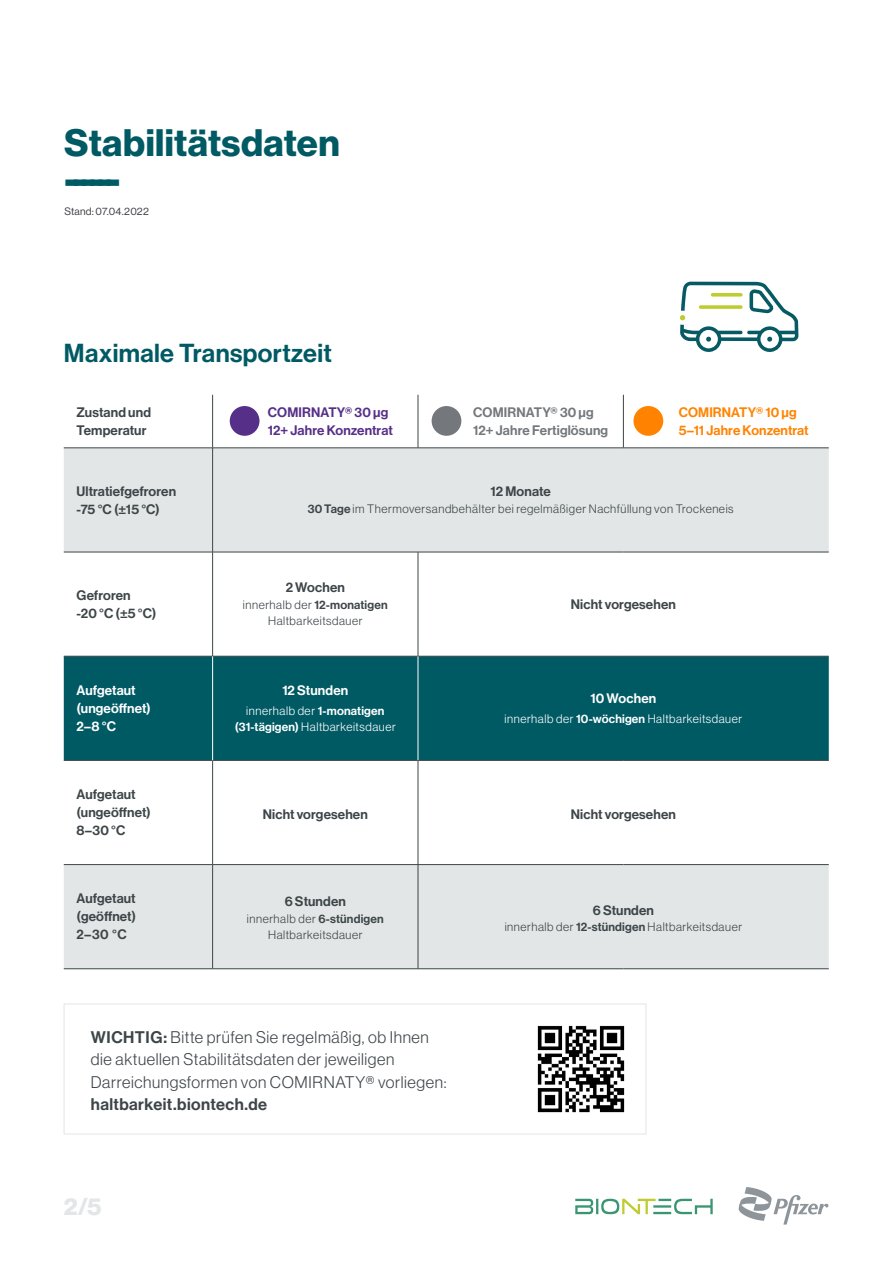
<style>
.page{position:relative;width:893px;height:1263px;background:#fff}
.page>*{position:absolute;margin:0;border:0;box-sizing:border-box;transform-origin:0 0}
.t1{font:45px "N Haas Grotesk DS Pro 75 Bd";color:#005a64}
.t2{font:37.5px "N Haas Grotesk DS Pro 75 Bd";letter-spacing:.01em;color:#005a64}
.t3{font:25.5px "N Haas Grotesk DS Pro 65 Md";letter-spacing:.015em;color:#005a64}
.t4{font:24px "N Haas Grotesk DS Pro 75 Bd";color:#e2e6e7}
.t5{font:16.5px/22.5px "N Haas Grotesk DS Pro 45 Lt";letter-spacing:.035em;color:#3d4548}
.t6{font:16.5px "N Haas Grotesk DS Pro 65 Md";letter-spacing:.03em;color:#3d4548}
.t7{font:13.5px/18px "N Haas Grotesk DS Pro 65 Md";letter-spacing:.01em;color:#3d4548}
.t8{font:13.5px/18px "N Haas Grotesk DS Pro 65 Md";letter-spacing:.01em;color:#fff}
.t9{font:13.5px/18px "N Haas Grotesk DS Pro 65 Md";letter-spacing:.01em;color:#74777b}
.t10{font:13.5px/18px "N Haas Grotesk DS Pro 65 Md";letter-spacing:.005em;color:#ff8300}
.t11{font:13.5px/18px "N Haas Grotesk DS Pro 65 Md";letter-spacing:.01em;color:#562f88}
.t12{font:12px/16.5px "N Haas Grotesk DS Pro 45 Lt";letter-spacing:.045em;color:#3d4548;text-align:center}
.t13{font:12px/16.5px "N Haas Grotesk DS Pro 45 Lt";letter-spacing:.045em;color:#fff;text-align:center}
.t14{font:10.5px "N Haas Grotesk DS Pro 55 Rg";letter-spacing:.015em;color:#3f3c43}
.s1{font-family:"N Haas Grotesk DS Pro 65 Md"}
</style>
<div class="page">
<svg style="left:739px;top:1187px;width:89px;height:37px"></svg>
<svg style="left:575px;top:1199px;width:138px;height:15px"></svg>
<div style="left:64px;top:1003px;width:582px;height:131px;border:1px solid #e2e6e7"></div>
<svg style="left:64px;top:449px;width:765px;height:519px;fill:#e2e6e7"></svg>
<div style="left:64px;top:657px;width:765px;height:103px;background:#005a64"></div>
<hr style="left:212px;top:395px;width:1px;height:53px;background:#3d4548">
<hr style="left:418px;top:395px;width:1px;height:53px;background:#3d4548">
<hr style="left:623px;top:395px;width:1px;height:53px;background:#3d4548">
<hr style="left:64px;top:448px;width:149px;height:1px;background:#3d4548">
<hr style="left:213px;top:448px;width:205px;height:1px;background:#3d4548">
<hr style="left:212px;top:448px;width:1px;height:104px;background:#3d4548">
<hr style="left:418px;top:448px;width:205px;height:1px;background:#3d4548">
<hr style="left:623px;top:448px;width:206px;height:1px;background:#3d4548">
<hr style="left:64px;top:552px;width:149px;height:1px;background:#3d4548">
<hr style="left:213px;top:552px;width:205px;height:1px;background:#3d4548">
<hr style="left:212px;top:552px;width:1px;height:104px;background:#3d4548">
<hr style="left:418px;top:552px;width:205px;height:1px;background:#3d4548">
<hr style="left:418px;top:552px;width:1px;height:104px;background:#3d4548">
<hr style="left:623px;top:552px;width:206px;height:1px;background:#3d4548">
<hr style="left:64px;top:656px;width:149px;height:1px;background:#3d4548">
<hr style="left:213px;top:656px;width:205px;height:1px;background:#3d4548">
<hr style="left:418px;top:656px;width:205px;height:1px;background:#3d4548">
<hr style="left:623px;top:656px;width:206px;height:1px;background:#3d4548">
<hr style="left:64px;top:760px;width:149px;height:1px;background:#3d4548">
<hr style="left:213px;top:760px;width:205px;height:1px;background:#3d4548">
<hr style="left:212px;top:760px;width:1px;height:104px;background:#3d4548">
<hr style="left:418px;top:760px;width:205px;height:1px;background:#3d4548">
<hr style="left:418px;top:760px;width:1px;height:104px;background:#3d4548">
<hr style="left:623px;top:760px;width:206px;height:1px;background:#3d4548">
<hr style="left:64px;top:864px;width:149px;height:1px;background:#3d4548">
<hr style="left:213px;top:864px;width:205px;height:1px;background:#3d4548">
<hr style="left:212px;top:865px;width:1px;height:103px;background:#3d4548">
<hr style="left:418px;top:864px;width:205px;height:1px;background:#3d4548">
<hr style="left:418px;top:865px;width:1px;height:103px;background:#3d4548">
<hr style="left:623px;top:864px;width:206px;height:1px;background:#3d4548">
<hr style="left:212px;top:656px;width:1px;height:104px;background:#fff">
<hr style="left:418px;top:656px;width:1px;height:104px;background:#fff">
<hr style="left:64px;top:968px;width:149px;height:1px;background:#3d4548">
<hr style="left:213px;top:968px;width:205px;height:1px;background:#3d4548">
<hr style="left:418px;top:968px;width:205px;height:1px;background:#3d4548">
<hr style="left:623px;top:968px;width:206px;height:1px;background:#3d4548">
<div style="left:230px;top:406px;width:29px;height:30px;background:#562f88;border-radius:50%"></div>
<div style="left:633px;top:406px;width:30px;height:30px;background:#ff8300;border-radius:50%"></div>
<div style="left:432px;top:406px;width:29px;height:30px;background:#74777b;border-radius:50%"></div>
<svg style="left:680px;top:282px;width:118px;height:70px"></svg>
<img style="left:537px;top:1025px;width:88px;height:88px">
<h2 class="t2" style="left:64px;top:121px;width:277px">Stabilitätsdaten</h2>
<h1 class="t1" style="left:64px;top:152px;width:58px">------</h1>
<p class="t14" style="left:64px;top:206px;width:86px">Stand: 07.04.2022</p>
<h3 class="t3" style="left:64px;top:339px;width:269px">Maximale Transportzeit</h3>
<p class="t7" style="left:77px;top:404px;width:76px">Zustand und<br>Temperatur</p>
<p class="t11" style="left:268px;top:404px;width:126px">COMIRNATY® 30 µg<br>12+ Jahre Konzentrat</p>
<p class="t9" style="left:473px;top:404px;width:136px">COMIRNATY® 30 µg<br>12+ Jahre Fertiglösung</p>
<p class="t10" style="left:679px;top:404px;width:132px">COMIRNATY® 10 µg<br>5–11 Jahre Konzentrat</p>
<p class="t7" style="left:77px;top:482px;width:101px">Ultratiefgefroren -75 °C (±15 °C)</p>
<p class="t7" style="left:490px;top:483px;width:62px">12 Monate</p>
<p class="t12" style="left:308px;top:500px;width:427px"><span class="s1">30 Tage</span> im Thermoversandbehälter bei regelmäßiger Nachfüllung von Trockeneis</p>
<p class="t7" style="left:77px;top:586px;width:81px">Gefroren<br>-20 °C (±5 °C)</p>
<p class="t7" style="left:286px;top:579px;width:61px">2 Wochen</p>
<p class="t12" style="left:243px;top:596px;width:146px">innerhalb der <span class="s1">12-monatigen<br></span>Haltbarkeitsdauer</p>
<p class="t7" style="left:571px;top:595px;width:107px">Nicht vorgesehen</p>
<p class="t8" style="left:77px;top:681px;width:76px">Aufgetaut (ungeöffnet)<br>2–8 °C</p>
<p class="t8" style="left:282px;top:681px;width:67px">12 Stunden</p>
<p class="t13" style="left:235px;top:702px;width:162px">innerhalb der <span class="s1">1-monatigen (31-tägigen)</span> Haltbarkeitsdauer</p>
<p class="t8" style="left:590px;top:689px;width:67px">10 Wochen</p>
<p class="t13" style="left:505px;top:711px;width:239px">innerhalb der <span class="s1">10-wöchigen</span> Haltbarkeitsdauer</p>
<p class="t7" style="left:77px;top:786px;width:76px">Aufgetaut (ungeöffnet)<br>8–30 °C</p>
<p class="t7" style="left:263px;top:805px;width:107px">Nicht vorgesehen</p>
<p class="t7" style="left:571px;top:805px;width:107px">Nicht vorgesehen</p>
<p class="t7" style="left:77px;top:890px;width:61px;text-align:justify">Aufgetaut (geöffnet)<br>2–30 °C</p>
<p class="t7" style="left:285px;top:893px;width:63px">6 Stunden</p>
<p class="t12" style="left:247px;top:910px;width:138px">innerhalb der <span class="s1">6-stündigen<br></span>Haltbarkeitsdauer</p>
<p class="t5" style="left:91px;top:1026px;width:357px"><span class="s1">WICHTIG:</span> Bitte prüfen Sie regelmäßig, ob Ihnen die aktuellen Stabilitätsdaten der jeweiligen<br>Darreichungsformen von COMIRNATY® vorliegen:</p>
<p class="t6" style="left:91px;top:1095px;width:178px">haltbarkeit.biontech.de</p>
<h3 class="t4" style="left:64px;top:1193px;width:39px">2/5</h3>
<p class="t7" style="left:593px;top:901px;width:63px">6 Stunden</p>
<p class="t12" style="left:505px;top:919px;width:239px">innerhalb der <span class="s1">12-stündigen</span> Haltbarkeitsdauer</p>
</div>
